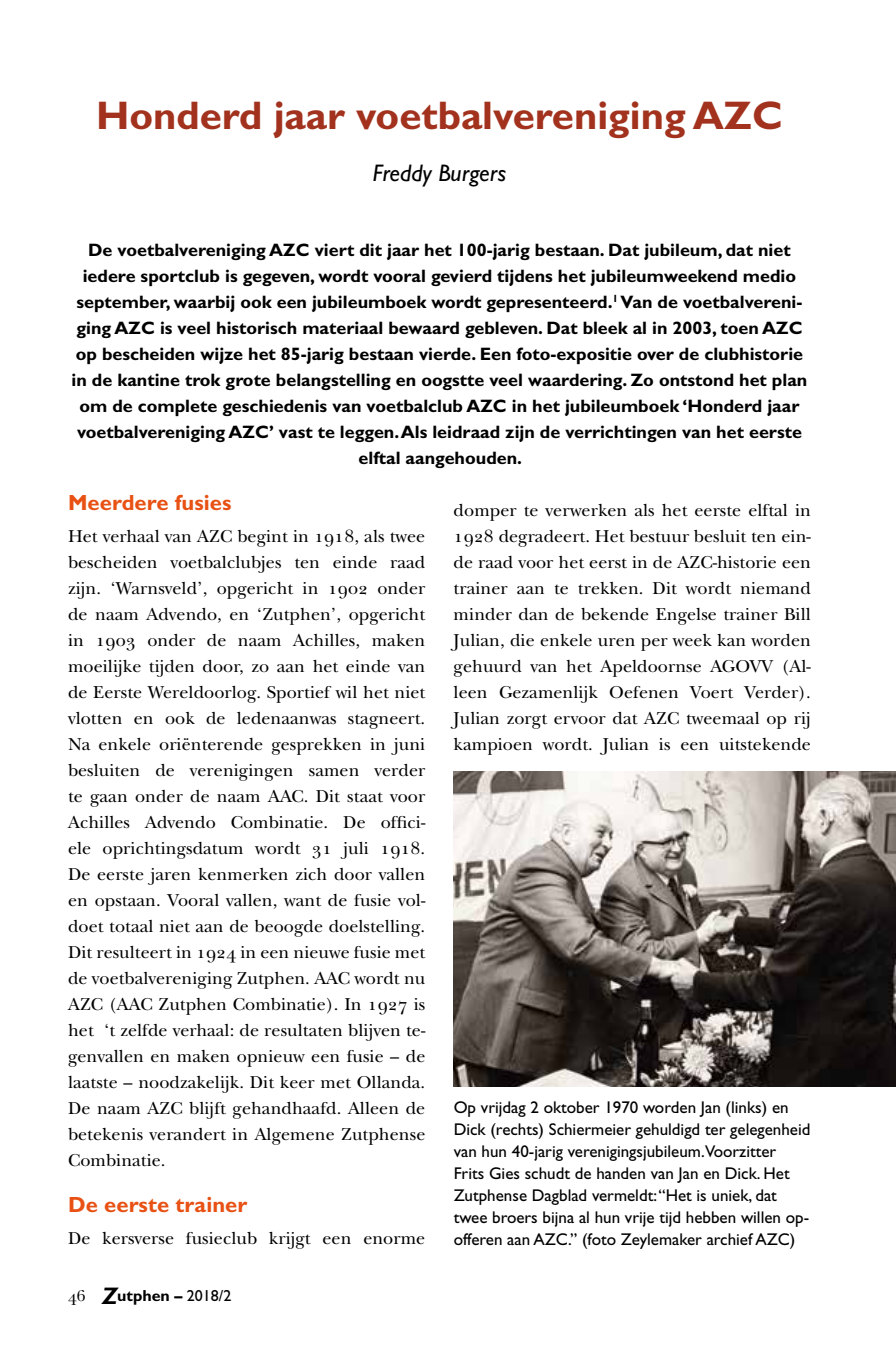
<style>
.page{position:relative;width:896px;height:1361px;background:#fff}
.page>*{position:absolute;margin:0;border:0;box-sizing:border-box;transform-origin:0 0}
.t1{font:700 40px "Gill Sans Std";color:#a2321d}
.t2{font:italic 24px "Gill Sans Std";color:#000}
.t3{font:700 22px "Gill Sans Std";letter-spacing:.005em;color:#e85113}
.t4{font:18px/26px "New Baskerville Std";letter-spacing:.005em;color:#000;text-align:justify}
.t5{font:700 18px/26px "Gill Sans Std";color:#000;text-align:center}
.t6{font:17px/22px "Gill Sans Std";color:#000}
.t7{font:700 16px "Gill Sans Std";color:#000}
.s1{font-family:"New Baskerville SC"}
.s2{font-family:"New Baskerville SC";font-weight:400}
.s3{font-style:italic;font-size:24px}
.s4{font-weight:400}
</style>
<div class="page">
<img style="left:454px;top:772px;width:442px;height:314px">
<h1 class="t1" style="left:96px;top:92px;width:688px">Honderd jaar voetbalvereniging AZC</h1>
<h2 class="t2" style="left:373px;top:160px;width:135px">Freddy Burgers</h2>
<p class="t5" style="left:72px;top:237px;width:737px">De voetbalvereniging AZC viert dit jaar het 100-jarig bestaan. Dat jubileum, dat niet iedere sportclub is gegeven, wordt vooral gevierd tijdens het jubileumweekend medio september, waarbij ook een jubileumboek wordt gepresenteerd.<sup>1</sup> Van de voetbalvereni&shy;ging AZC is veel historisch materiaal bewaard gebleven. Dat bleek al in 2003, toen AZC op bescheiden wijze het 85-jarig bestaan vierde. Een foto-expositie over de clubhistorie in de kantine trok grote belangstelling en oogstte veel waardering. Zo ontstond het plan om de complete geschiedenis van voetbalclub AZC in het jubileumboek ‘Honderd jaar voetbalvereniging AZC’ vast te leggen. Als leidraad zijn de verrichtingen van het eerste elftal aangehouden.</p>
<p class="t3" style="left:68px;top:489px;width:165px">Meerdere fusies</p>
<p class="t4" style="left:68px;top:523px;width:359px">Het verhaal van AZC begint in <span class="s1">1918</span>, als twee bescheiden voetbalclubjes ten einde raad zijn. ‘Warnsveld’, opgericht in <span class="s1">1902</span> onder de naam Advendo, en ‘Zutphen’, opgericht in <span class="s1">1903</span> onder de naam Achilles, maken moeilijke tijden door, zo aan het einde van de Eerste Wereldoorlog. Sportief wil het niet vlotten en ook de ledenaanwas stagneert.<br>Na enkele oriënterende gesprekken in juni besluiten de verenigingen samen verder te gaan onder de naam AAC. Dit staat voor Achilles Advendo Combinatie. De offici&shy;ële oprichtingsdatum wordt <span class="s1">31</span> juli <span class="s1">1918</span>.<br>De eerste jaren kenmerken zich door vallen en opstaan. Vooral vallen, want de fusie vol&shy;doet totaal niet aan de beoogde doelstelling.<br>Dit resulteert in <span class="s1">1924</span> in een nieuwe fusie met de voetbalvereniging Zutphen. AAC wordt nu AZC (AAC Zutphen Combinatie). In <span class="s1">1927</span> is het ‘t zelfde verhaal: de resultaten blijven te&shy;genvallen en maken opnieuw een fusie – de laatste – noodzakelijk. Dit keer met Ollanda.<br>De naam AZC blijft gehandhaafd. Alleen de betekenis verandert in Algemene Zutphense Combinatie.</p>
<p class="t3" style="left:68px;top:1191px;width:181px">De eerste trainer</p>
<p class="t4" style="left:68px;top:1225px;width:359px">De kersverse fusieclub krijgt een enorme</p>
<p class="t4" style="left:454px;top:497px;width:359px">domper te verwerken als het eerste elftal in <span class="s1">1928</span> degradeert. Het bestuur besluit ten ein&shy;de raad voor het eerst in de AZC-historie een trainer aan te trekken. Dit wordt niemand minder dan de bekende Engelse trainer Bill Julian, die enkele uren per week kan worden gehuurd van het Apeldoornse AGOVV (Al&shy;leen Gezamenlijk Oefenen Voert Verder).<br>Julian zorgt ervoor dat AZC tweemaal op rij kampioen wordt. Julian is een uitstekende</p>
<p class="t6" style="left:454px;top:1096px;width:358px">Op vrijdag 2 oktober 1970 worden Jan (links) en Dick (rechts) Schiermeier gehuldigd ter gelegenheid van hun 40-jarig verenigingsjubileum.Voorzitter Frits Gies schudt de handen van Jan en Dick. Het Zutphense Dagblad vermeldt: “Het is uniek, dat twee broers bijna al hun vrije tijd hebben willen op&shy;offeren aan AZC.” (foto Zeylemaker archief AZC)</p>
<p class="t7" style="left:68px;top:1285px;width:165px"><span class="s2">46</span> <span class="s3">Z</span>utphen – <span class="s4">2018/2</span></p>
</div>
